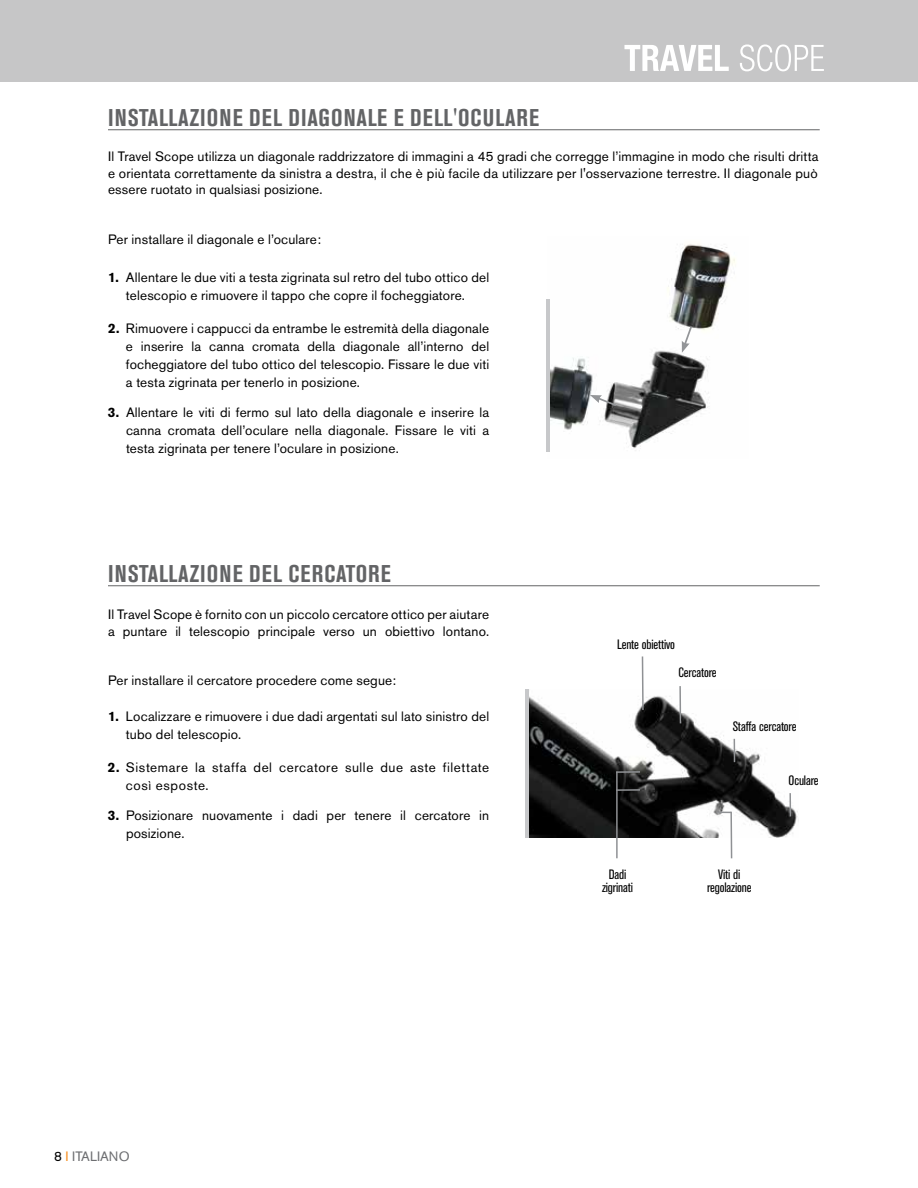
<style>
.page{position:relative;width:918px;height:1188px;background:#fff}
.page>*{position:absolute;margin:0;border:0;box-sizing:border-box;transform-origin:0 0}
.t1{font:700 condensed 24px "Akzidenz Grotesk BE";letter-spacing:.045em;color:#636466}
.t2{font:13.5px/18px "Akzidenz Grotesk BE";letter-spacing:.015em;color:#000;text-align:justify}
.t3{font:condensed 13.5px/13.5px "Akzidenz Grotesk BE";letter-spacing:-.01em;color:#000;text-align:center}
.t4{font:13.5px/18px "Akzidenz Grotesk BE";letter-spacing:.045em;color:#000}
.t5{font:13.5px "Akzidenz Grotesk BE";color:#6d6e71}
.s1{font-weight:700}
.s2{color:#000}
.s3{color:#f78f20}
</style>
<div class="page">
<div style="left:0;top:0;width:917px;height:82px;background:#c6c6c7"></div>
<hr style="left:917px;top:0;width:1px;height:82px;background:#4d4d4f">
<svg style="left:624px;top:44px;width:200px;height:27px"></svg>
<hr style="left:108px;top:129px;width:712px;height:1px;background:#636466">
<img style="left:550px;top:244px;width:185px;height:207px">
<hr style="left:546px;top:299px;width:4px;height:153px;background:#c7c8ca">
<svg style="left:682px;top:324px;width:11px;height:29px"></svg>
<svg style="left:590px;top:395px;width:28px;height:13px"></svg>
<hr style="left:108px;top:585px;width:712px;height:1px;background:#636466">
<img style="left:527px;top:689px;width:272px;height:148px">
<hr style="left:525px;top:690px;width:4px;height:148px;background:#c7c8ca">
<svg style="left:734px;top:739px;width:1px;height:23px"></svg>
<hr style="left:679px;top:686px;width:2px;height:37px;background:#8f9194">
<hr style="left:789px;top:793px;width:2px;height:23px;background:#8f9194">
<hr style="left:730px;top:812px;width:2px;height:46px;background:#8f9194">
<svg style="left:717px;top:812px;width:13px;height:1px"></svg>
<hr style="left:616px;top:772px;width:2px;height:86px;background:#8f9194">
<hr style="left:616px;top:789px;width:24px;height:2px;background:#8f9194">
<hr style="left:616px;top:771px;width:24px;height:2px;background:#8f9194">
<svg style="left:641px;top:656px;width:3px;height:55px"></svg>
<h1 class="t1" style="left:108px;top:104px;width:433px">INSTALLAZIONE DEL DIAGONALE E DELL'OCULARE</h1>
<p class="t2" style="left:108px;top:149px;width:712px;line-height:16.5px">Il Travel Scope utilizza un diagonale raddrizzatore di immagini a 45 gradi che corregge l’immagine in modo che risulti dritta e orientata correttamente da sinistra a destra, il che è più facile da utilizzare per l'osservazione terrestre. Il diagonale può essere ruotato in qualsiasi posizione.</p>
<p class="t2" style="left:108px;top:230px;width:215px">Per installare il diagonale e l’oculare:</p>
<p class="t2" style="left:108px;top:268px;width:383px;text-align:center"><span class="s1">1.</span> Allentare le due viti a testa zigrinata sul retro del tubo ottico del telescopio e rimuovere il tappo che copre il focheggiatore.</p>
<p class="t2" style="left:126px;top:319px;width:365px;text-indent:-18px"><span class="s1">2.</span> Rimuovere i cappucci da entrambe le estremità della diagonale e inserire la canna cromata della diagonale all’interno del focheggiatore del tubo ottico del telescopio. Fissare le due viti a testa zigrinata per tenerlo in posizione.</p>
<p class="t2" style="left:126px;top:403px;width:365px;text-indent:-18px"><span class="s1">3.</span> Allentare le viti di fermo sul lato della diagonale e inserire la canna cromata dell’oculare nella diagonale. Fissare le viti a testa zigrinata per tenere l’oculare in posizione.</p>
<h1 class="t1" style="left:108px;top:560px;width:284px">INSTALLAZIONE DEL CERCATORE</h1>
<p class="t2" style="left:108px;top:606px;width:383px;line-height:16.5px">Il Travel Scope è fornito con un piccolo cercatore ottico per aiutare a puntare il telescopio principale verso un obiettivo lontano.</p>
<p class="t2" style="left:108px;top:671px;width:290px">Per installare il cercatore procedere come segue:</p>
<p class="t2" style="left:126px;top:707px;width:365px;text-indent:-18px"><span class="s1">1.</span> Localizzare e rimuovere i due dadi argentati sul lato sinistro del tubo del telescopio.</p>
<p class="t4" style="left:126px;top:758px;width:365px;text-indent:-18px"><span class="s1">2.</span> Sistemare la staffa del cercatore sulle due aste filettate così esposte.</p>
<p class="t2" style="left:126px;top:806px;width:365px;text-indent:-18px"><span class="s1">3.</span> Posizionare nuovamente i dadi per tenere il cercatore in posizione.</p>
<p class="t5" style="left:54px;top:1148px;width:77px"><span class="s2">8</span> <span class="s3">I</span> ITALIANO</p>
<p class="t3" style="left:617px;top:638px;width:60px">Lente obiettivo</p>
<p class="t3" style="left:602px;top:868px;width:32px">Dadi zigrinati</p>
<p class="t3" style="left:678px;top:666px;width:40px">Cercatore</p>
<p class="t3" style="left:733px;top:719px;width:65px">Staffa cercatore</p>
<p class="t3" style="left:789px;top:774px;width:32px">Oculare</p>
<p class="t3" style="left:707px;top:868px;width:46px">Viti di regolazione</p>
</div>
